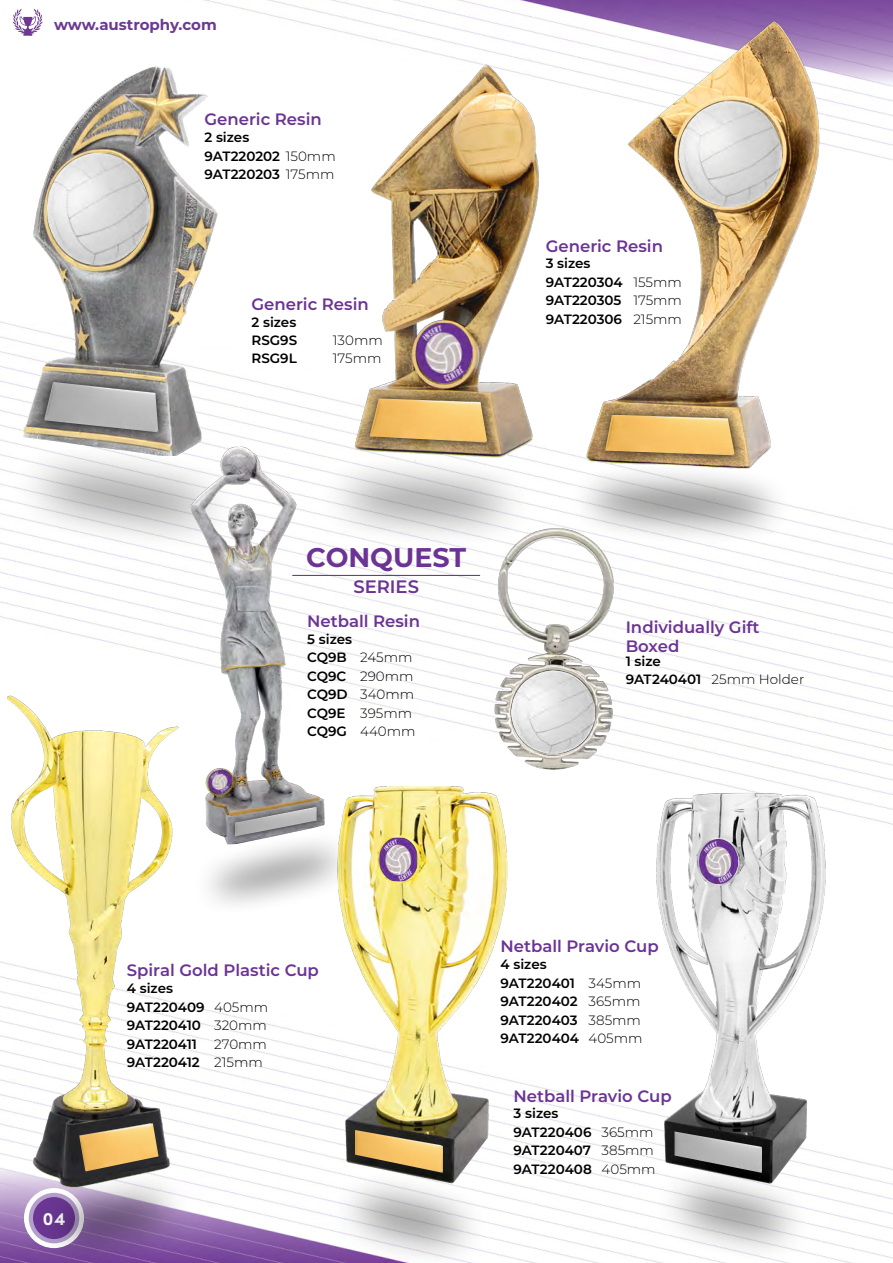
<style>
.page{position:relative;width:893px;height:1263px;background:#fff}
.page>*{position:absolute;margin:0;border:0;box-sizing:border-box;transform-origin:0 0}
.t1{font:700 27px "Montserrat";color:#6b3494}
.t2{font:600 18px "Montserrat";color:#6b3494}
.t3{font:700 18px "Sofia Pro";color:#fff}
.t4{font:600 16.5px/19.8px "Montserrat";color:#6b3494}
.t5{font:700 15px "Montserrat";color:#6c3992}
.t6{font:600 13.5px/18.5px "Montserrat";color:#000}
.t7{font:300 13.5px/18.5px "Montserrat";color:#000}
.s1{font-weight:300}
.s2{font-weight:600}
</style>
<div class="page">
<img style="left:0;top:0;width:893px;height:1263px">
<svg style="left:13px;top:9px;width:30px;height:27px"></svg>
<svg style="left:24px;top:1188px;width:60px;height:60px"></svg>
<div style="left:29px;top:1193px;width:50px;height:50px;border:4px solid #b49fcc;border-radius:50%"></div>
<img style="left:0;top:689px;width:195px;height:508px">
<img style="left:483px;top:513px;width:142px;height:269px">
<img style="left:511px;top:670px;width:84px;height:84px">
<div style="left:32px;top:1169px;width:161px;height:94px;background:#000;opacity:.5"></div>
<svg style="left:61px;top:1199px;width:104px;height:38px;background:#856a98"></svg>
<img style="left:79px;top:1123px;width:80px;height:48px">
<img style="left:327px;top:786px;width:192px;height:400px">
<img style="left:379px;top:837px;width:38px;height:44px">
<div style="left:330px;top:1170px;width:160px;height:93px;background:#000;opacity:.5"></div>
<svg style="left:358px;top:1200px;width:104px;height:38px;background:#ccc"></svg>
<img style="left:355px;top:1130px;width:88px;height:43px">
<img style="left:646px;top:785px;width:189px;height:401px">
<img style="left:699px;top:840px;width:38px;height:43px">
<div style="left:653px;top:1165px;width:160px;height:98px;background:#000;opacity:.5"></div>
<svg style="left:681px;top:1195px;width:104px;height:38px;background:#cccbcc"></svg>
<img style="left:674px;top:1131px;width:88px;height:42px">
<img style="left:14px;top:59px;width:218px;height:384px">
<img style="left:46px;top:153px;width:105px;height:113px">
<div style="left:8px;top:443px;width:232px;height:108px;background:#000;opacity:.5"></div>
<svg style="left:25px;top:462px;width:160px;height:38px"></svg>
<img style="left:567px;top:17px;width:261px;height:457px">
<img style="left:677px;top:99px;width:107px;height:110px">
<div style="left:598px;top:407px;width:144px;height:56px;background:#000;opacity:.75"></div>
<img style="left:605px;top:415px;width:130px;height:40px">
<div style="left:567px;top:462px;width:227px;height:84px;background:#000;opacity:.5"></div>
<svg style="left:593px;top:489px;width:175px;height:30px;background:#c0c0c0"></svg>
<div style="left:37px;top:374px;width:129px;height:66px;background:#000;opacity:.75"></div>
<img style="left:44px;top:382px;width:114px;height:50px">
<hr style="left:292px;top:575px;width:188px;height:1px;background:#6b3494">
<div style="left:191px;top:830px;width:169px;height:85px;background:#000;opacity:.5"></div>
<svg style="left:202px;top:843px;width:124px;height:37px"></svg>
<img style="left:185px;top:446px;width:140px;height:398px">
<img style="left:208px;top:768px;width:25px;height:28px">
<div style="left:229px;top:802px;width:93px;height:39px;background:#000;opacity:.75"></div>
<img style="left:235px;top:807px;width:82px;height:29px">
<img style="left:336px;top:50px;width:221px;height:415px">
<img style="left:416px;top:323px;width:56px;height:61px">
<div style="left:315px;top:454px;width:220px;height:94px;background:#000;opacity:.5"></div>
<svg style="left:331px;top:473px;width:159px;height:28px;background:#d7d7d7"></svg>
<div style="left:363px;top:391px;width:131px;height:58px;background:#000;opacity:.75"></div>
<img style="left:369px;top:398px;width:118px;height:44px">
<p class="t5" style="left:54px;top:14px;width:164px">www.austrophy.com</p>
<p class="t4" style="left:204px;top:109px;width:119px">Generic Resin</p>
<p class="t6" style="left:204px;top:128px;width:133px">2 sizes<br>9AT220202 <span class="s1">150mm<br></span>9AT220203 <span class="s1">175mm</span></p>
<p class="t4" style="left:251px;top:293px;width:119px">Generic Resin</p>
<p class="t6" style="left:251px;top:312px;width:47px">2 sizes<br>RSG9S</p>
<p class="t7" style="left:333px;top:331px;width:51px">130mm</p>
<p class="t6" style="left:251px;top:348px;width:47px">RSG9L</p>
<p class="t7" style="left:333px;top:348px;width:50px">175mm</p>
<h1 class="t1" style="left:306px;top:538px;width:161px">CONQUEST</h1>
<h2 class="t2" style="left:353px;top:573px;width:67px">SERIES</h2>
<p class="t4" style="left:307px;top:610px;width:114px">Netball Resin</p>
<p class="t6" style="left:307px;top:629px;width:110px">5 sizes<br>CQ9B <span class="s1">245mm<br></span>CQ9C <span class="s1">290mm<br></span>CQ9D <span class="s1">340mm<br></span>CQ9E <span class="s1">395mm<br></span>CQ9G <span class="s1">440mm</span></p>
<p class="t4" style="left:546px;top:235px;width:119px">Generic Resin</p>
<p class="t6" style="left:546px;top:254px;width:138px">3 sizes<br>9AT220304 <span class="s1">155mm<br></span>9AT220305 <span class="s1">175mm<br></span>9AT220306 <span class="s1">215mm</span></p>
<p class="t4" style="left:626px;top:616px;width:135px">Individually Gift<br>Boxed</p>
<p class="t6" style="left:626px;top:651px;width:180px">1 size<br>9AT240401 <span class="s1">25mm Holder</span></p>
<h2 class="t3" style="left:43px;top:1204px;width:24px">04</h2>
<p class="t4" style="left:127px;top:960px;width:194px">Spiral Gold Plastic Cup</p>
<p class="t6" style="left:127px;top:979px;width:143px">4 sizes<br>9AT220409 <span class="s1">405mm<br></span>9AT220410 <span class="s1">320mm<br></span>9AT220411</p>
<p class="t7" style="left:127px;top:1034px;width:142px;text-indent:87px">270mm<br><span class="s2">9AT220412</span> 215mm</p>
<p class="t4" style="left:501px;top:936px;width:160px">Netball Pravio Cup</p>
<p class="t6" style="left:501px;top:954px;width:143px">4 sizes<br>9AT220401 <span class="s1">345mm<br></span>9AT220402 <span class="s1">365mm<br></span>9AT220403 <span class="s1">385mm<br></span>9AT220404 <span class="s1">405mm</span></p>
<p class="t4" style="left:514px;top:1085px;width:160px">Netball Pravio Cup</p>
<p class="t6" style="left:514px;top:1104px;width:143px">3 sizes<br>9AT220406 <span class="s1">365mm<br></span>9AT220407 <span class="s1">385mm<br></span>9AT220408 <span class="s1">405mm</span></p>
</div>
